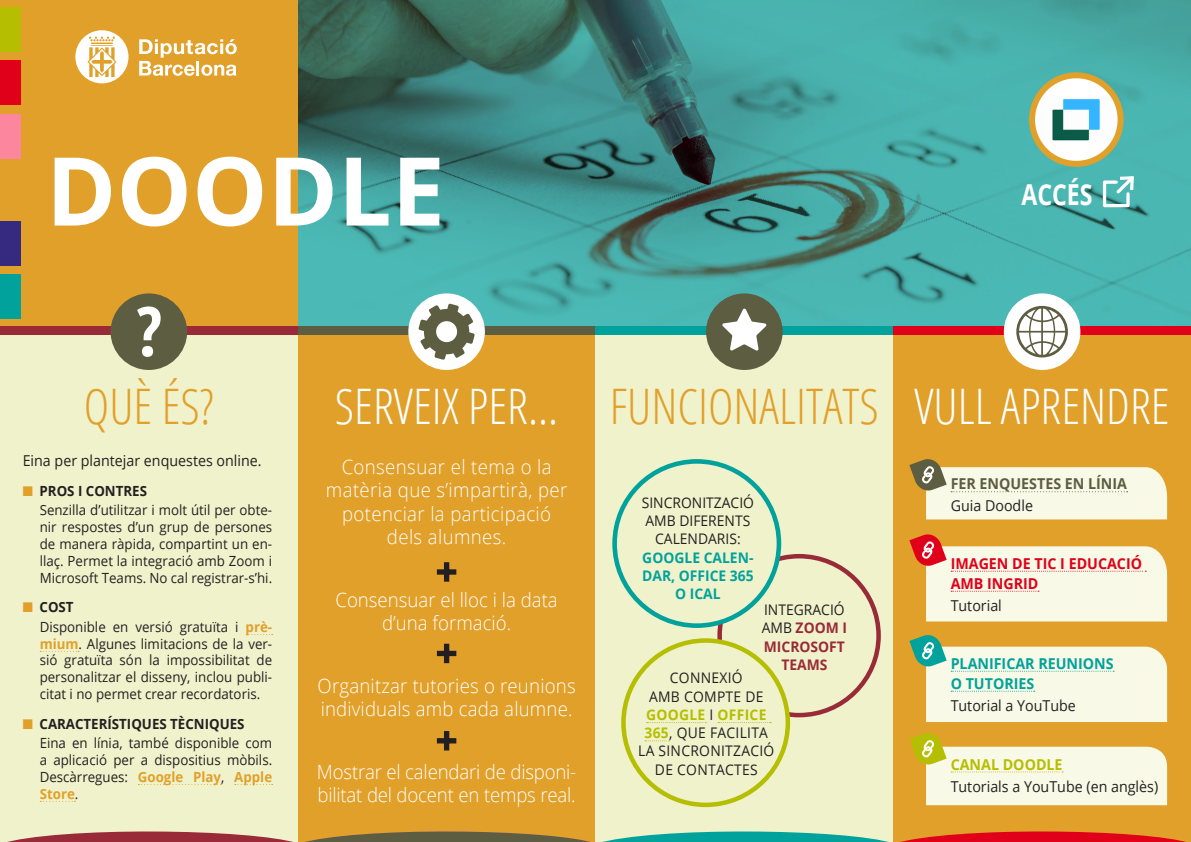
<style>
.page{position:relative;width:1191px;height:842px;background:#fff}
.page>*{position:absolute;margin:0;border:0;box-sizing:border-box;transform-origin:0 0}
.t1{font:700 95px "Open Sans";color:#fff}
.t2{font:300 condensed 49px "Open Sans";color:#fff}
.t3{font:300 condensed 49px "Open Sans";color:#e1a02a}
.t4{font:700 28.9px "Open Sans";color:#fff;scale:.8 1}
._2_Serveix_per_txt{font:300 19.6px/23.5px "Open Sans";letter-spacing:.01em;color:#fff;text-align:center;scale:.95 1}
._2_Serveix_per_txt-2{font:300 19.6px/23.5px "Open Sans";letter-spacing:-.01em;color:#fff;scale:.95 1}
._4_Vull_normal{font:15px/22px "Open Sans";color:#231f20;scale:.95 1}
._1_Txt_normal{font:15px "Open Sans";color:#231f20;scale:.95 1}
._4_Vull_normal-2{font:700 15px/22px "Open Sans";color:#5d5d41;scale:.95 1}
._4_Vull_normal-3{font:700 15px/20px "Open Sans";color:#e0001a;scale:.95 1}
._4_Vull_normal-4{font:700 15px/20px "Open Sans";color:#01a29c;scale:.95 1}
._3_Funcionalitats{font:14.6px/18.3px "Open Sans";letter-spacing:.02em;color:#231f20;text-align:center;scale:.95 1}
._3_Funcionalitats-2{font:14.6px/18.3px "Open Sans";color:#231f20;text-align:center;scale:.95 1}
._3_Funcionalitats-3{font:700 14.6px/18.3px "Open Sans";color:#992b38;text-align:center;scale:.95 1}
._1_sangrado{font:14px/16.8px "Open Sans";color:#231f20;text-align:justify;scale:.95 1}
.t5{font:700 14px "Open Sans";color:#231f20;scale:.95 1}
.s1{color:#e1a02a}
.s2{font-weight:700;color:#e1a02a}
.s3{font-weight:400;color:#231f20}
.s4{font-weight:700;color:#01a29c}
.s5{font-weight:700;color:#b5be00}
</style>
<div class="page">
<svg style="left:298px;top:0;width:893px;height:326px;background:#439b96"></svg>
<div style="left:0;top:0;width:298px;height:326px;background:#e1a02a"></div>
<div style="left:0;top:334px;width:298px;height:508px;background:#f0f2cc"></div>
<div style="left:298px;top:334px;width:297px;height:508px;background:#e1a02a"></div>
<div style="left:595px;top:334px;width:298px;height:508px;background:#f0f2cc"></div>
<div style="left:893px;top:334px;width:298px;height:508px;background:#e1a02a"></div>
<svg style="left:7px;top:831px;width:1179px;height:11px"></svg>
<div style="left:717px;top:554px;width:164px;height:163px;border:4px solid #992b38;border-radius:50%"></div>
<svg style="left:1032px;top:75px;width:88px;height:89px"></svg>
<img style="left:1036px;top:96px;width:79px;height:47px">
<div style="left:1029px;top:72px;width:94px;height:95px;border:6px solid #e1a02a;border-radius:50%"></div>
<div style="left:0;top:7px;width:20px;height:45px;background:#b5be00"></div>
<div style="left:0;top:60px;width:20px;height:45px;background:#e0001a"></div>
<div style="left:0;top:114px;width:20px;height:45px;background:#fc869d"></div>
<div style="left:0;top:221px;width:20px;height:45px;background:#362a80"></div>
<div style="left:0;top:274px;width:20px;height:45px;background:#01a29c"></div>
<svg style="left:246px;top:634px;width:27px;height:1px"></svg>
<svg style="left:40px;top:651px;width:39px;height:1px"></svg>
<svg style="left:138px;top:784px;width:84px;height:1px"></svg>
<svg style="left:235px;top:784px;width:38px;height:1px"></svg>
<svg style="left:40px;top:801px;width:35px;height:1px"></svg>
<div style="left:0;top:326px;width:298px;height:8px;background:#992b38"></div>
<div style="left:298px;top:326px;width:297px;height:8px;background:#5d5d41"></div>
<div style="left:595px;top:326px;width:298px;height:8px;background:#01a29c"></div>
<div style="left:893px;top:326px;width:298px;height:8px;background:#e0001a"></div>
<div style="left:111px;top:293px;width:76px;height:77px;background:#5d5d41;border-radius:50%"></div>
<svg style="left:137px;top:306px;width:24px;height:51px"></svg>
<svg style="left:408px;top:293px;width:77px;height:77px"></svg>
<svg style="left:706px;top:293px;width:76px;height:77px;background:#838f79"></svg>
<svg style="left:1003px;top:293px;width:77px;height:77px"></svg>
<svg style="left:139px;top:39px;width:98px;height:37px"></svg>
<svg style="left:75px;top:30px;width:53px;height:53px"></svg>
<svg style="left:436px;top:731px;width:21px;height:20px"></svg>
<svg style="left:436px;top:562px;width:21px;height:20px"></svg>
<svg style="left:436px;top:643px;width:21px;height:21px"></svg>
<div style="left:623px;top:640px;width:165px;height:165px;background:#f0f2cc;border-radius:50%"></div>
<div style="left:621px;top:638px;width:169px;height:169px;border:4px solid #b5be00;border-radius:50%"></div>
<div style="left:614px;top:461px;width:165px;height:165px;background:#f0f2cc;border-radius:50%"></div>
<div style="left:612px;top:459px;width:169px;height:169px;border:5px solid #01a29c;border-radius:50%"></div>
<svg style="left:646px;top:722px;width:60px;height:1px"></svg>
<svg style="left:718px;top:722px;width:53px;height:1px"></svg>
<svg style="left:645px;top:740px;width:24px;height:1px"></svg>
<svg style="left:1101px;top:174px;width:35px;height:35px"></svg>
<svg style="left:909px;top:459px;width:258px;height:60px"></svg>
<svg style="left:909px;top:534px;width:258px;height:87px"></svg>
<svg style="left:909px;top:635px;width:258px;height:87px"></svg>
<svg style="left:909px;top:733px;width:258px;height:72px"></svg>
<p class="t1" style="left:46px;top:124px;width:400px">DOODLE</p>
<p class="t4" style="left:1021px;top:174px;width:90px">ACCÉS</p>
<p class="t3" style="left:84px;top:373px;width:131px">QUÈ ÉS?</p>
<p class="t2" style="left:335px;top:373px;width:225px">SERVEIX PER...</p>
<p class="t3" style="left:610px;top:373px;width:271px">FUNCIONALITATS</p>
<p class="t2" style="left:914px;top:373px;width:257px">VULL APRENDRE</p>
<p class="_1_Txt_normal" style="left:23px;top:451px;width:253px">Eina per plantejar enquestes online.</p>
<p class="t5" style="left:23px;top:481px;width:132px"><span class="s1">■</span> PROS I CONTRES</p>
<p class="_1_sangrado" style="left:40px;top:502px;width:246px">Senzilla d’utilitzar i molt útil per obte&shy;nir respostes d’un grup de persones de manera ràpida, compartint un en&shy;llaç. Permet la integració amb Zoom i Microsoft Teams. No cal registrar-s’hi.</p>
<p class="t5" style="left:23px;top:597px;width:55px"><span class="s1">■</span> COST</p>
<p class="_1_sangrado" style="left:40px;top:618px;width:246px">Disponible en versió gratuïta i <span class="s2">prè&shy;mium</span>. Algunes limitacions de la ver&shy;sió gratuïta són la impossibilitat de personalitzar el disseny, inclou publi&shy;citat i no permet crear recordatoris.</p>
<p class="t5" style="left:23px;top:713px;width:235px"><span class="s1">■</span> CARACTERÍSTIQUES TÈCNIQUES</p>
<p class="_1_sangrado" style="left:40px;top:734px;width:246px">Eina en línia, també disponible com a aplicació per a dispositius mòbils.<br>Descàrregues: <span class="s2">Google Play</span>, <span class="s2">Apple Store</span>.</p>
<p class="_2_Serveix_per_txt" style="left:326px;top:454px;width:256px">Consensuar el tema o la matèria que s’impartirà, per potenciar la participació dels alumnes.</p>
<p class="_4_Vull_normal-2" style="left:950px;top:472px;width:187px">FER ENQUESTES EN LÍNIA<br><span class="s3">Guia Doodle</span></p>
<p class="_3_Funcionalitats-2" style="left:642px;top:493px;width:120px">SINCRONITZACIÓ<br>AMB DIFERENTS<br>CALENDARIS:<br><span class="s4">GOOGLE CALEN-<br>DAR, OFFICE 365<br>O ICAL</span></p>
<p class="_4_Vull_normal-3" style="left:950px;top:553px;width:203px">IMAGEN DE TIC I EDUCACIÓ<br>AMB INGRID</p>
<p class="_4_Vull_normal" style="left:950px;top:594px;width:55px">Tutorial</p>
<p class="_2_Serveix_per_txt" style="left:335px;top:587px;width:235px">Consensuar el lloc i la data d’una formació.</p>
<p class="_3_Funcionalitats-3" style="left:761px;top:600px;width:91px"><span class="s3">INTEGRACIÓ<br>AMB</span> ZOOM I<br>MICROSOFT<br>TEAMS</p>
<p class="_4_Vull_normal-4" style="left:950px;top:653px;width:173px">PLANIFICAR REUNIONS<br>O TUTORIES</p>
<p class="_4_Vull_normal" style="left:950px;top:694px;width:133px">Tutorial a YouTube</p>
<p class="_3_Funcionalitats" style="left:638px;top:669px;width:145px">CONNEXIÓ<br>AMB COMPTE DE<br><span class="s5">GOOGLE</span> I <span class="s5">OFFICE<br>365</span>, QUE FACILITA<br>LA SINCRONITZACIÓ<br>DE CONTACTES</p>
<p class="_2_Serveix_per_txt" style="left:317px;top:673px;width:273px;text-align:left">Organitzar tutories o reunions individuals amb cada alumne.</p>
<p class="_4_Vull_normal" style="left:950px;top:753px;width:220px"><span class="s5">CANAL DOODLE<br></span>Tutorials a YouTube (en anglès)</p>
<p class="_2_Serveix_per_txt-2" style="left:317px;top:759px;width:274px">Mostrar el calendari de disponi&shy;bilitat del docent en temps real.</p>
</div>
